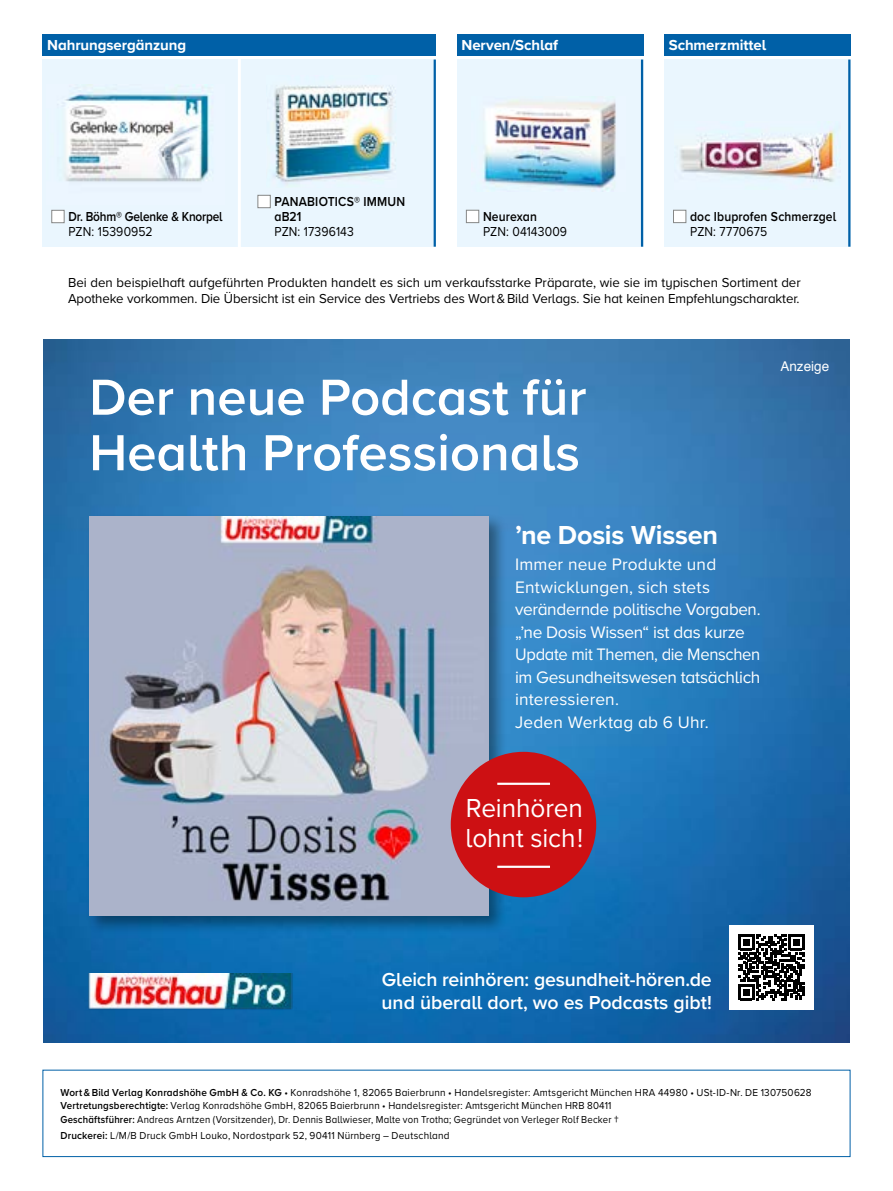
<style>
.page{position:relative;width:893px;height:1191px;background:#fff}
.page>*{position:absolute;margin:0;border:0;box-sizing:border-box;transform-origin:0 0}
.t1{font:600 52.5px/55.5px "Proxima Nova A";color:#fff}
.t2{font:27px/30px "Proxima Nova A";letter-spacing:-.005em;color:#fff}
.t3{font:700 27px "Proxima Nova A";letter-spacing:-.01em;color:#fff}
.t4{font:600 19.5px/23.4px "Proxima Nova A";letter-spacing:-.01em;color:#fff}
.t5{font:17.25px/22.5px "Proxima Nova A";letter-spacing:-.015em;color:#fff}
.t6{font:700 15px "Proxima Nova A";letter-spacing:-.005em;color:#fff}
.t7{font:13.5px/16.5px "Proxima Nova A";color:#000}
.t8{font:600 13.5px/15px "Proxima Nova A";letter-spacing:.01em;color:#000;scale:.9 1}
.t9{font:13.5px "Proxima Nova A";color:#000;scale:.9 1}
.t10{font:600 13.5px "Proxima Nova A";letter-spacing:-.015em;color:#000;scale:.88 1}
.t11{font:13.5px "Helvetica";color:#fff}
.t12{font:10.5px/13.5px "Proxima Nova A";letter-spacing:.02em;color:#000;scale:.95 1}
.s1{font-weight:600}
.s2{font-size:15px}
</style>
<div class="page">
<div style="left:43px;top:60px;width:393px;height:187px;background:#eaf6fe"></div>
<div style="left:457px;top:60px;width:186px;height:187px;background:#eaf6fe"></div>
<div style="left:664px;top:60px;width:186px;height:187px;background:#eaf6fe"></div>
<hr style="left:434px;top:60px;width:2px;height:187px;background:#0060a7">
<hr style="left:641px;top:60px;width:2px;height:187px;background:#0060a7">
<hr style="left:848px;top:60px;width:2px;height:187px;background:#0060a7">
<hr style="left:238px;top:57px;width:3px;height:192px;background:#fff">
<div style="left:43px;top:34px;width:393px;height:21px;background:#0060a7"></div>
<div style="left:457px;top:34px;width:186px;height:21px;background:#0060a7"></div>
<div style="left:664px;top:34px;width:186px;height:21px;background:#0060a7"></div>
<div style="left:43px;top:1069px;width:807px;height:88px;border:1px solid #0060a7"></div>
<img style="left:482px;top:99px;width:134px;height:91px">
<img style="left:680px;top:130px;width:155px;height:52px">
<img style="left:273px;top:85px;width:121px;height:98px">
<img style="left:64px;top:85px;width:146px;height:97px">
<img style="left:43px;top:340px;width:807px;height:702px">
<div style="left:86px;top:512px;width:421px;height:422px;background:#000;opacity:.4"></div>
<img style="left:89px;top:516px;width:400px;height:399px">
<div style="left:451px;top:752px;width:145px;height:145px;background:#cd1013;border-radius:50%"></div>
<hr style="left:497px;top:782px;width:53px;height:3px;background:#fff">
<hr style="left:497px;top:865px;width:53px;height:3px;background:#fff">
<div style="left:729px;top:925px;width:84px;height:84px;background:#fff"></div>
<svg style="left:738px;top:934px;width:66px;height:66px"></svg>
<img style="left:84px;top:973px;width:213px;height:37px">
<div style="left:51px;top:210px;width:14px;height:13px;background:#fff;border:1px solid #868786"></div>
<div style="left:257px;top:195px;width:14px;height:13px;background:#fff;border:1px solid #868786"></div>
<div style="left:673px;top:210px;width:13px;height:13px;background:#fff;border:1px solid #868786"></div>
<div style="left:466px;top:210px;width:13px;height:13px;background:#fff;border:1px solid #868786"></div>
<h3 class="t6" style="left:47px;top:33px;width:140px">Nahrungsergänzung</h3>
<h3 class="t6" style="left:461px;top:33px;width:98px">Nerven/Schlaf</h3>
<h3 class="t6" style="left:669px;top:33px;width:99px">Schmerzmittel</h3>
<p class="t10" style="left:68px;top:207px;width:177px">Dr. Böhm® Gelenke &amp; Knorpel</p>
<p class="t9" style="left:68px;top:222px;width:95px">PZN: 15390952</p>
<p class="t8" style="left:274px;top:194px;width:147px">PANABIOTICS® IMMUN aB21</p>
<p class="t9" style="left:274px;top:222px;width:90px">PZN: 17396143</p>
<p class="t8" style="left:483px;top:209px;width:61px">Neurexan</p>
<p class="t9" style="left:483px;top:222px;width:95px">PZN: 04143009</p>
<p class="t8" style="left:690px;top:209px;width:164px">doc Ibuprofen Schmerzgel</p>
<p class="t9" style="left:690px;top:222px;width:87px">PZN: 7770675</p>
<p class="t7" style="left:68px;top:273px;width:734px">Bei den beispielhaft aufgeführten Produkten handelt es sich um verkaufsstarke Präparate, wie sie im typischen Sortiment der<br>Apotheke vorkommen. Die Übersicht ist ein Service des Vertriebs des Wort&amp;Bild Verlags. Sie hat keinen Empfehlungscharakter.</p>
<h1 class="t1" style="left:89px;top:368px;width:499px">Der neue Podcast für<br>Health Professionals</h1>
<p class="t11" style="left:780px;top:356px;width:50px">Anzeige</p>
<h2 class="t3" style="left:515px;top:514px;width:205px">ʼne Dosis Wissen</h2>
<h3 class="t5" style="left:515px;top:552px;width:247px">Immer neue Produkte und<br>Entwicklungen, sich stets verändernde politische Vorgaben. „ʼne Dosis Wissen“ ist das kurze<br>Update mit Themen, die Menschen im Gesundheitswesen tatsächlich interessieren.<br>Jeden Werktag ab 6 Uhr.</h3>
<h2 class="t2" style="left:466px;top:791px;width:119px">Reinhören lohnt sich!</h2>
<h3 class="t4" style="left:382px;top:967px;width:332px">Gleich reinhören: gesundheit-hören.de und überall dort, wo es Podcasts gibt!</h3>
<p class="t12" style="left:60px;top:1085px;width:792px"><span class="s1">Wort&amp;Bild Verlag Konradshöhe GmbH &amp; Co. KG</span> • Konradshöhe 1, 82065 Baierbrunn • Handelsregister: Amtsgericht München HRA 44980 • USt-ID-Nr. DE 130750628<br><span class="s1">Vertretungsberechtigte:</span> Verlag Konradshöhe GmbH, 82065 Baierbrunn • Handelsregister: Amtsgericht München HRB 80411<br><span class="s1">Geschäftsführer:</span> Andreas Arntzen (Vorsitzender), Dr. Dennis Ballwieser, Malte von Trotha; Gegründet von Verleger Rolf Becker <span class="s2">†</span></p>
<p class="t12" style="left:60px;top:1128px;width:411px"><span class="s1">Druckerei:</span> L/M/B Druck GmbH Louko, Nordostpark 52, 90411 Nürnberg – Deutschland</p>
</div>
